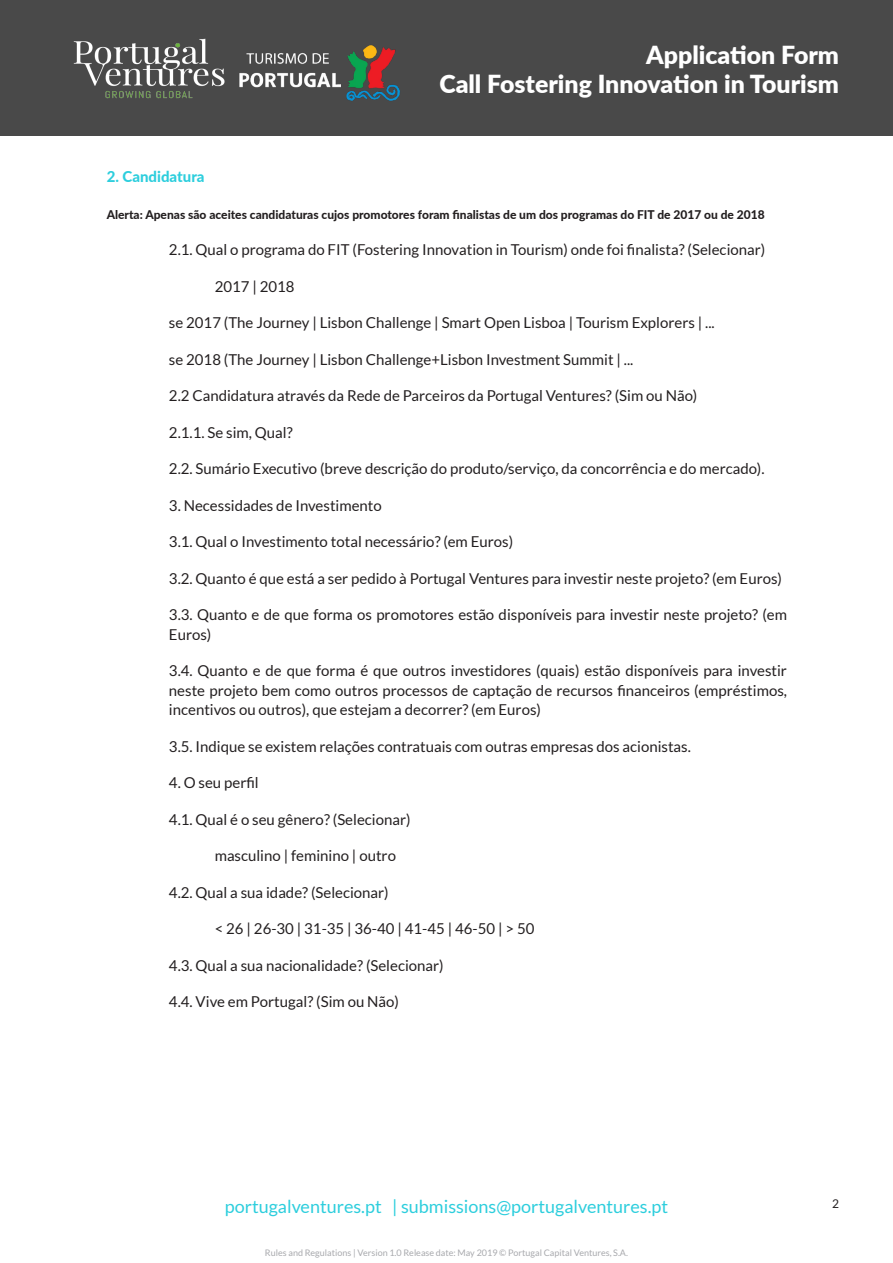
<style>
.page{position:relative;width:893px;height:1263px;background:#fff}
.page>*{position:absolute;margin:0;border:0;box-sizing:border-box;transform-origin:0 0}
.t1{font:900 24.9px/29.8px "Lato";color:#fff;text-align:right}
.t2{font:18px "Lato";color:#2dcedd}
.texto_PV{font:15px/19.5px "Lato";color:#231f20}
.texto_PV-2{font:800 15px "Lato";color:#2dcedd}
.texto_PV-3{font:800 12px "Lato";color:#231f20}
.t3{font:12px "Lato";color:#231f20}
.t4{font:9px "Lato";color:#a8a9ad}
</style>
<div class="page">
<div style="left:1px;top:1px;width:892px;height:135px;background:#494949"></div>
<img style="left:73px;top:38px;width:327px;height:63px">
<h1 class="t1" style="left:439px;top:38px;width:401px">Application Form<br>Call Fostering Innovation in Tourism</h1>
<p class="texto_PV-2" style="left:107px;top:166px;width:99px">2. Candidatura</p>
<p class="texto_PV-3" style="left:107px;top:205px;width:659px">Alerta: Apenas são aceites candidaturas cujos promotores foram finalistas de um dos programas do FIT de 2017 ou de 2018</p>
<p class="texto_PV" style="left:169px;top:240px;width:598px">2.1. Qual o programa do FIT (Fostering Innovation in Tourism) onde foi finalista? (Selecionar)</p>
<p class="texto_PV" style="left:215px;top:276px;width:81px">2017 | 2018</p>
<p class="texto_PV" style="left:169px;top:313px;width:547px">se 2017 (The Journey | Lisbon Challenge | Smart Open Lisboa | Tourism Explorers | ...</p>
<p class="texto_PV" style="left:169px;top:349px;width:466px">se 2018 (The Journey | Lisbon Challenge+Lisbon Investment Summit | ...</p>
<p class="texto_PV" style="left:169px;top:386px;width:530px">2.2 Candidatura através da Rede de Parceiros da Portugal Ventures? (Sim ou Não)</p>
<p class="texto_PV" style="left:169px;top:422px;width:125px">2.1.1. Se sim, Qual?</p>
<p class="texto_PV" style="left:169px;top:459px;width:597px">2.2. Sumário Executivo (breve descrição do produto/serviço, da concorrência e do mercado).</p>
<p class="texto_PV" style="left:169px;top:495px;width:214px">3. Necessidades de Investimento</p>
<p class="texto_PV" style="left:169px;top:532px;width:346px">3.1. Qual o Investimento total necessário? (em Euros)</p>
<p class="texto_PV" style="left:169px;top:568px;width:615px">3.2. Quanto é que está a ser pedido à Portugal Ventures para investir neste projeto? (em Euros)</p>
<p class="texto_PV" style="left:169px;top:605px;width:620px">3.3. Quanto e de que forma os promotores estão disponíveis para investir neste projeto? (em<br>Euros)</p>
<p class="texto_PV" style="left:169px;top:661px;width:620px;text-align:justify">3.4. Quanto e de que forma é que outros investidores (quais) estão disponíveis para investir neste projeto bem como outros processos de captação de recursos financeiros (empréstimos, incentivos ou outros), que estejam a decorrer? (em Euros)</p>
<p class="texto_PV" style="left:169px;top:736px;width:523px">3.5. Indique se existem relações contratuais com outras empresas dos acionistas.</p>
<p class="texto_PV" style="left:169px;top:773px;width:91px">4. O seu perfil</p>
<p class="texto_PV" style="left:169px;top:810px;width:243px">4.1. Qual é o seu gênero? (Selecionar)</p>
<p class="texto_PV" style="left:215px;top:846px;width:183px">masculino | feminino | outro</p>
<p class="texto_PV" style="left:169px;top:883px;width:221px">4.2. Qual a sua idade? (Selecionar)</p>
<p class="texto_PV" style="left:215px;top:919px;width:321px">&lt; 26 | 26-30 | 31-35 | 36-40 | 41-45 | 46-50 | &gt; 50</p>
<p class="texto_PV" style="left:169px;top:956px;width:276px">4.3. Qual a sua nacionalidade? (Selecionar)</p>
<p class="texto_PV" style="left:169px;top:992px;width:231px">4.4. Vive em Portugal? (Sim ou Não)</p>
<p class="t2" style="left:225px;top:1196px;width:445px">portugalventures.pt | submissions@portugalventures.pt</p>
<p class="t4" style="left:265px;top:1248px;width:365px">Rules and Regulations | Version 1.0 Release date: May 2019 © Portugal Capital Ventures, S.A.</p>
<p class="t3" style="left:832px;top:1197px;width:8px">2</p>
</div>
